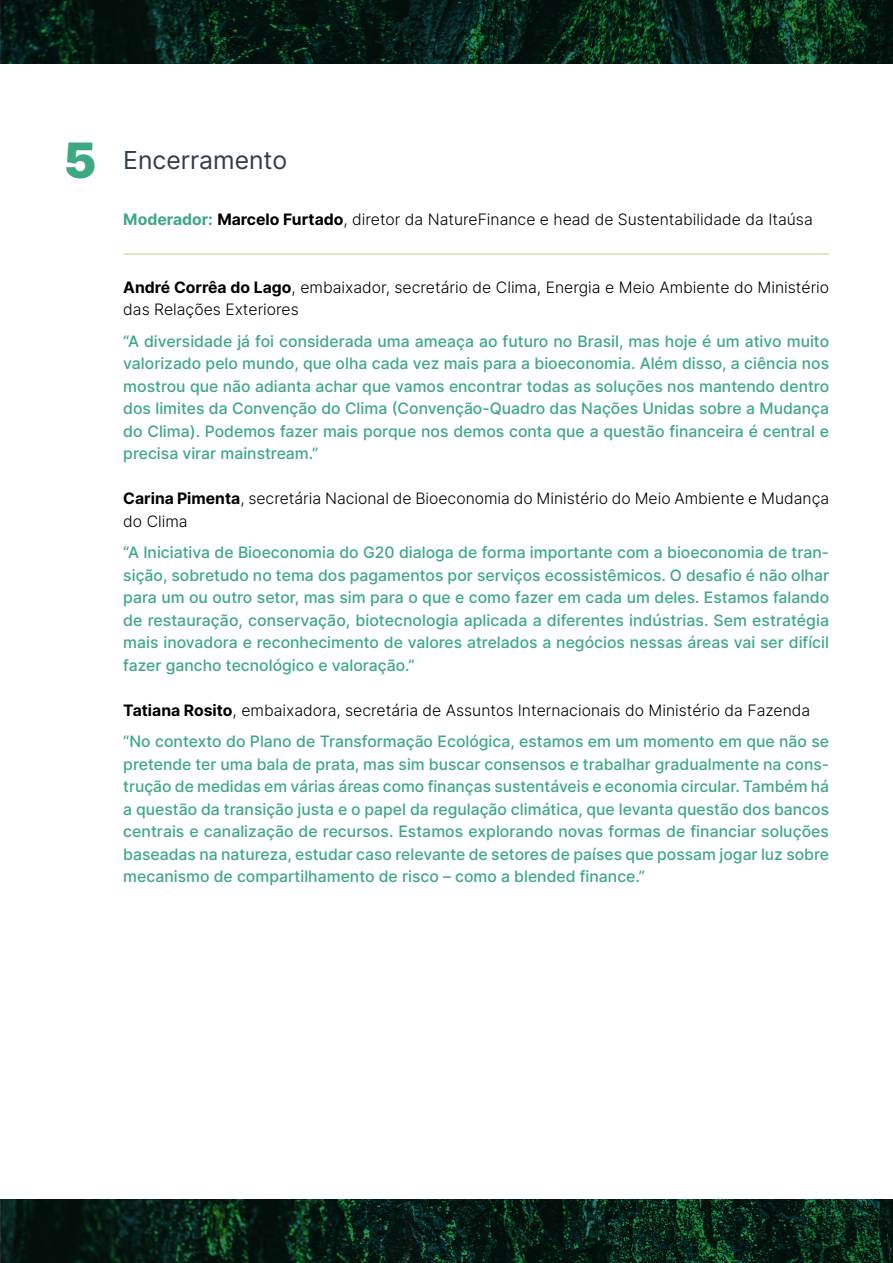
<style>
.page{position:relative;width:893px;height:1263px;background:#fff}
.page>*{position:absolute;margin:0;border:0;box-sizing:border-box;transform-origin:0 0}
.t1{font:24.75px "Inter";color:#2e3e46}
.t2{font:500 15.75px/22.5px "Inter";color:#3da881;text-align:justify}
.t3{font:300 15.75px/22.5px "Inter";color:#000}
.s1{font-weight:900;font-size:48.75px;color:#3da881}
.s2{font-weight:700;color:#3da881}
.s3{font-weight:700}
.s4{font-weight:700;color:#000}
.s5{font-weight:300;color:#000}
</style>
<div class="page">
<svg style="left:1px;top:0;width:892px;height:64px;fill:#051912"></svg>
<svg style="left:1px;top:1199px;width:892px;height:64px;fill:#051912"></svg>
<hr style="left:123px;top:253px;width:706px;height:2px;background:#cfe5ae">
<h1 class="t1" style="left:64px;top:142px;width:225px"><span class="s1">5</span> Encerramento</h1>
<p class="t3" style="left:123px;top:208px;width:691px"><span class="s2">Moderador:</span> <span class="s3">Marcelo Furtado</span>, diretor da NatureFinance e head de Sustentabilidade da Itaúsa</p>
<p class="t3" style="left:123px;top:275px;width:707px"><span class="s3">André Corrêa do Lago</span>, embaixador, secretário de Clima, Energia e Meio Ambiente do Ministério das Relações Exteriores</p>
<p class="t2" style="left:123px;top:329px;width:707px">“A diversidade já foi considerada uma ameaça ao futuro no Brasil, mas hoje é um ativo muito valorizado pelo mundo, que olha cada vez mais para a bioeconomia. Além disso, a ciência nos mostrou que não adianta achar que vamos encontrar todas as soluções nos mantendo dentro dos limites da Convenção do Clima (Convenção-Quadro das Nações Unidas sobre a Mudança do Clima). Podemos fazer mais porque nos demos conta que a questão financeira é central e precisa virar mainstream.”</p>
<p class="t3" style="left:123px;top:487px;width:707px"><span class="s3">Carina Pimenta</span>, secretária Nacional de Bioeconomia do Ministério do Meio Ambiente e Mudança do Clima</p>
<p class="t2" style="left:123px;top:541px;width:707px">“A Iniciativa de Bioeconomia do G20 dialoga de forma importante com a bioeconomia de tran&shy;sição, sobretudo no tema dos pagamentos por serviços ecossistêmicos. O desafio é não olhar para um ou outro setor, mas sim para o que e como fazer em cada um deles. Estamos falando de restauração, conservação, biotecnologia aplicada a diferentes indústrias. Sem estratégia mais inovadora e reconhecimento de valores atrelados a negócios nessas áreas vai ser difícil fazer gancho tecnológico e valoração.”</p>
<p class="t2" style="left:123px;top:694px;width:707px;line-height:31.5px"><span class="s4">Tatiana Rosito</span><span class="s5">, embaixadora, secretária de Assuntos Internacionais do Ministério da Fazenda </span>“No contexto do Plano de Transformação Ecológica, estamos em um momento em que não se</p>
<p class="t2" style="left:123px;top:752px;width:707px">pretende ter uma bala de prata, mas sim buscar consensos e trabalhar gradualmente na cons&shy;trução de medidas em várias áreas como finanças sustentáveis e economia circular. Também há a questão da transição justa e o papel da regulação climática, que levanta questão dos bancos centrais e canalização de recursos. Estamos explorando novas formas de financiar soluções baseadas na natureza, estudar caso relevante de setores de países que possam jogar luz sobre mecanismo de compartilhamento de risco – como a blended finance.”</p>
</div>
